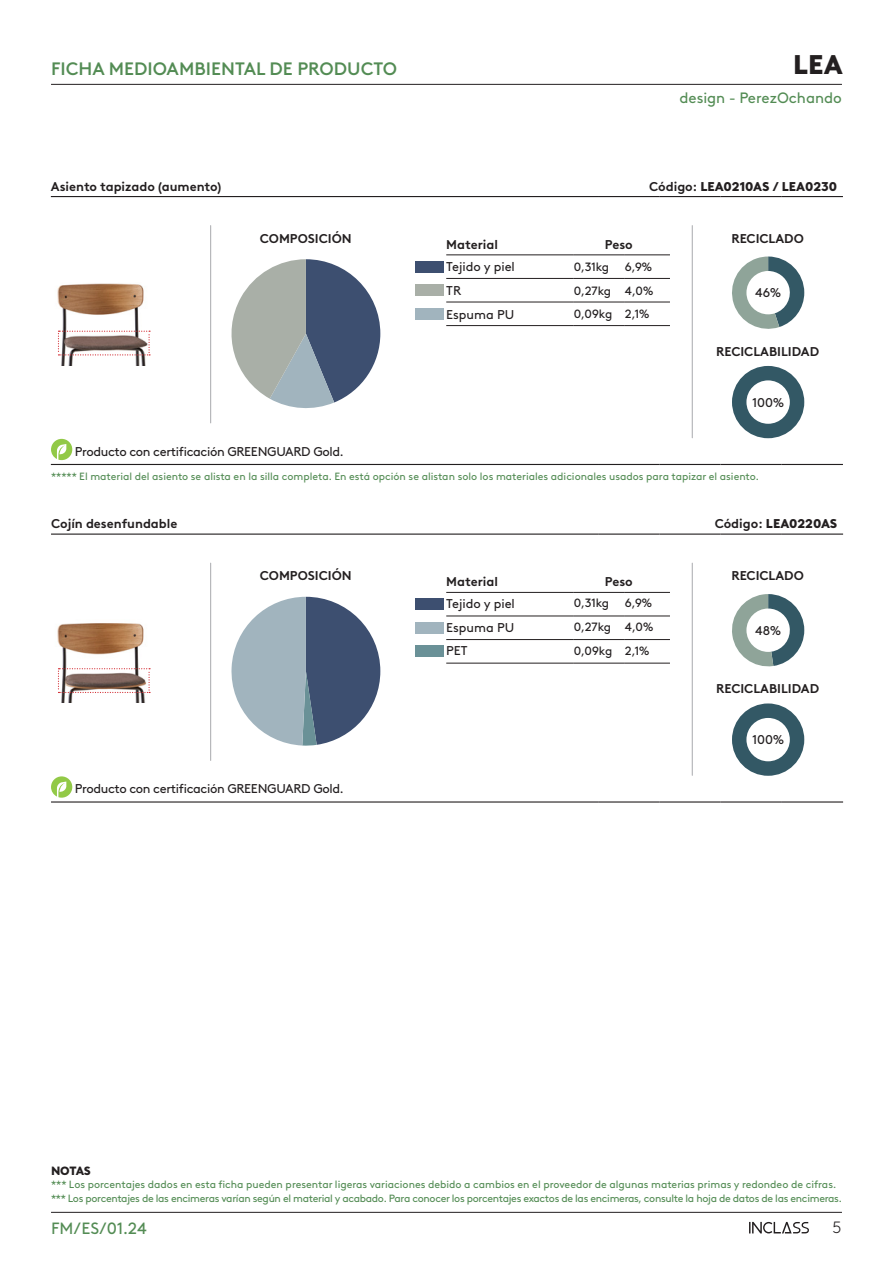
<style>
.page{position:relative;width:893px;height:1263px;background:#fff}
.page>*{position:absolute;margin:0;border:0;box-sizing:border-box;transform-origin:0 0}
.t1{font:900 27px "Brown LL";color:#231f20}
.t2{font:500 18px "Brown LL";color:#538c54}
.t3{font:16.35px "Brown LL";color:#538c54}
.t4{font:300 16.35px "Brown LL";color:#231f20}
.t5{font:15px "Brown LL";color:#538c54}
.Texto_continuo{font:12.75px "Brown LL";letter-spacing:-.025em;color:#231f20}
.Subtitulos{font:700 12.75px "Brown LL";color:#231f20}
.Titulares{font:700 12.75px "Brown LL";color:#231f20}
.Titulares-2{font:900 12.75px "Brown LL";color:#231f20}
.Texto_continuo-2{font:12.75px "Brown LL";color:#231f20}
.Encabezado{font:700 12.75px "Brown LL";color:#231f20}
.Texto_continuo-3{font:12px "Brown LL";color:#231f20}
.Titulos{font:900 12px "Brown LL";letter-spacing:-.03em;color:#231f20}
.Texto_continuo-4{font:10.5px "Brown LL";color:#538c54}
.Texto_continuo-5{font:10.5px "Brown LL";letter-spacing:-.03em;color:#538c54}
.s1{font-weight:700}
</style>
<div class="page">
<hr style="left:51px;top:1212px;width:791px;height:1px;background:#231f20">
<svg style="left:749px;top:1222px;width:60px;height:11px"></svg>
<hr style="left:51px;top:84px;width:791px;height:1px;background:#231f20">
<hr style="left:51px;top:533px;width:547px;height:2px;background:#231f20">
<hr style="left:598px;top:533px;width:61px;height:2px;background:#231f20">
<hr style="left:659px;top:533px;width:62px;height:2px;background:#231f20">
<hr style="left:721px;top:533px;width:61px;height:2px;background:#231f20">
<hr style="left:782px;top:533px;width:61px;height:2px;background:#231f20">
<hr style="left:51px;top:801px;width:547px;height:1px;background:#231f20">
<hr style="left:598px;top:801px;width:61px;height:1px;background:#231f20">
<hr style="left:659px;top:801px;width:62px;height:1px;background:#231f20">
<hr style="left:721px;top:801px;width:61px;height:1px;background:#231f20">
<hr style="left:782px;top:801px;width:61px;height:1px;background:#231f20">
<hr style="left:51px;top:196px;width:547px;height:1px;background:#231f20">
<hr style="left:598px;top:196px;width:61px;height:1px;background:#231f20">
<hr style="left:659px;top:196px;width:61px;height:1px;background:#231f20">
<hr style="left:720px;top:196px;width:62px;height:1px;background:#231f20">
<hr style="left:782px;top:196px;width:61px;height:1px;background:#231f20">
<hr style="left:51px;top:464px;width:547px;height:1px;background:#231f20">
<hr style="left:598px;top:464px;width:61px;height:1px;background:#231f20">
<hr style="left:659px;top:464px;width:61px;height:1px;background:#231f20">
<hr style="left:720px;top:464px;width:62px;height:1px;background:#231f20">
<hr style="left:782px;top:464px;width:61px;height:1px;background:#231f20">
<hr style="left:692px;top:226px;width:1px;height:212px;background:#a8a9ad">
<hr style="left:692px;top:563px;width:1px;height:212px;background:#a8a9ad">
<hr style="left:210px;top:226px;width:1px;height:197px;background:#a8a9ad">
<hr style="left:210px;top:563px;width:1px;height:197px;background:#a8a9ad">
<svg style="left:51px;top:439px;width:21px;height:21px"></svg>
<svg style="left:51px;top:776px;width:21px;height:22px"></svg>
<hr style="left:446px;top:254px;width:128px;height:1px;background:#231f20">
<hr style="left:574px;top:254px;width:51px;height:1px;background:#231f20">
<hr style="left:625px;top:254px;width:45px;height:1px;background:#231f20">
<hr style="left:446px;top:278px;width:128px;height:1px;background:#231f20">
<hr style="left:574px;top:278px;width:51px;height:1px;background:#231f20">
<hr style="left:625px;top:278px;width:45px;height:1px;background:#231f20">
<hr style="left:446px;top:302px;width:128px;height:1px;background:#231f20">
<hr style="left:574px;top:302px;width:51px;height:1px;background:#231f20">
<hr style="left:625px;top:302px;width:45px;height:1px;background:#231f20">
<hr style="left:446px;top:325px;width:128px;height:1px;background:#231f20">
<hr style="left:574px;top:325px;width:51px;height:1px;background:#231f20">
<hr style="left:625px;top:325px;width:45px;height:1px;background:#231f20">
<div style="left:415px;top:261px;width:28px;height:11px;background:#3d4f70"></div>
<div style="left:415px;top:284px;width:28px;height:12px;background:#a9afa7"></div>
<div style="left:415px;top:308px;width:28px;height:12px;background:#a1b4be"></div>
<hr style="left:446px;top:592px;width:128px;height:1px;background:#231f20">
<hr style="left:574px;top:592px;width:51px;height:1px;background:#231f20">
<hr style="left:625px;top:592px;width:45px;height:1px;background:#231f20">
<hr style="left:446px;top:616px;width:128px;height:1px;background:#231f20">
<hr style="left:574px;top:616px;width:51px;height:1px;background:#231f20">
<hr style="left:625px;top:616px;width:45px;height:1px;background:#231f20">
<hr style="left:446px;top:639px;width:128px;height:1px;background:#231f20">
<hr style="left:574px;top:639px;width:51px;height:1px;background:#231f20">
<hr style="left:625px;top:639px;width:45px;height:1px;background:#231f20">
<hr style="left:446px;top:663px;width:128px;height:1px;background:#231f20">
<hr style="left:574px;top:663px;width:51px;height:1px;background:#231f20">
<hr style="left:625px;top:663px;width:45px;height:1px;background:#231f20">
<div style="left:415px;top:598px;width:28px;height:12px;background:#3d4f70"></div>
<div style="left:415px;top:622px;width:28px;height:11px;background:#a1b4be"></div>
<div style="left:415px;top:645px;width:28px;height:12px;background:#6a9197"></div>
<img style="left:57px;top:283px;width:94px;height:82px">
<svg style="left:58px;top:331px;width:92px;height:24px"></svg>
<img style="left:57px;top:623px;width:94px;height:80px">
<svg style="left:58px;top:668px;width:92px;height:25px"></svg>
<svg style="left:231px;top:597px;width:149px;height:149px"></svg>
<svg style="left:231px;top:259px;width:149px;height:149px"></svg>
<svg style="left:732px;top:703px;width:72px;height:73px"></svg>
<svg style="left:732px;top:366px;width:72px;height:72px"></svg>
<svg style="left:732px;top:594px;width:72px;height:73px"></svg>
<svg style="left:732px;top:257px;width:72px;height:72px"></svg>
<h2 class="t2" style="left:51px;top:55px;width:347px">FICHA MEDIOAMBIENTAL DE PRODUCTO</h2>
<h1 class="t1" style="left:793px;top:44px;width:51px">LEA</h1>
<h3 class="t5" style="left:679px;top:86px;width:164px">design - PerezOchando</h3>
<p class="Titulares" style="left:51px;top:177px;width:172px">Asiento tapizado (aumento)</p>
<p class="Titulares-2" style="left:649px;top:176px;width:190px"><span class="s1">Código:</span> LEA0210AS / LEA0230</p>
<p class="Subtitulos" style="left:260px;top:229px;width:93px">COMPOSICIÓN</p>
<p class="Texto_continuo" style="left:75px;top:442px;width:270px">Producto con certificación GREENGUARD Gold.</p>
<p class="Encabezado" style="left:446px;top:235px;width:53px">Material</p>
<p class="Encabezado" style="left:605px;top:235px;width:29px">Peso</p>
<p class="Texto_continuo-2" style="left:446px;top:257px;width:70px">Tejido y piel</p>
<p class="Texto_continuo-3" style="left:574px;top:258px;width:37px">0,31kg</p>
<p class="Texto_continuo-3" style="left:625px;top:258px;width:29px">6,9%</p>
<p class="Texto_continuo" style="left:446px;top:281px;width:16px">TR</p>
<p class="Texto_continuo-3" style="left:574px;top:282px;width:39px">0,27kg</p>
<p class="Texto_continuo-3" style="left:625px;top:282px;width:30px">4,0%</p>
<p class="Texto_continuo-2" style="left:446px;top:305px;width:70px">Espuma PU</p>
<p class="Texto_continuo-3" style="left:574px;top:305px;width:40px">0,09kg</p>
<p class="Texto_continuo-3" style="left:625px;top:305px;width:26px">2,1%</p>
<p class="Subtitulos" style="left:731px;top:229px;width:74px">RECICLADO</p>
<p class="Texto_continuo" style="left:755px;top:283px;width:27px">46%</p>
<p class="Subtitulos" style="left:716px;top:341px;width:105px">RECICLABILIDAD</p>
<p class="Texto_continuo" style="left:752px;top:393px;width:33px">100%</p>
<p class="Texto_continuo-4" style="left:51px;top:469px;width:710px">***** El material del asiento se alista en la silla completa. En está opción se alistan solo los materiales adicionales usados para tapizar el asiento.</p>
<p class="Titulares" style="left:51px;top:514px;width:128px">Cojín desenfundable</p>
<p class="Titulares-2" style="left:715px;top:514px;width:124px"><span class="s1">Código:</span> LEA0220AS</p>
<p class="Subtitulos" style="left:260px;top:566px;width:93px">COMPOSICIÓN</p>
<p class="Texto_continuo" style="left:75px;top:779px;width:270px">Producto con certificación GREENGUARD Gold.</p>
<p class="Encabezado" style="left:446px;top:572px;width:53px">Material</p>
<p class="Encabezado" style="left:605px;top:572px;width:29px">Peso</p>
<p class="Texto_continuo-2" style="left:446px;top:594px;width:70px">Tejido y piel</p>
<p class="Texto_continuo-3" style="left:574px;top:594px;width:37px">0,31kg</p>
<p class="Texto_continuo-3" style="left:625px;top:594px;width:29px">6,9%</p>
<p class="Texto_continuo-2" style="left:446px;top:618px;width:70px">Espuma PU</p>
<p class="Texto_continuo-3" style="left:574px;top:618px;width:39px">0,27kg</p>
<p class="Texto_continuo-3" style="left:625px;top:618px;width:30px">4,0%</p>
<p class="Texto_continuo" style="left:446px;top:641px;width:23px">PET</p>
<p class="Texto_continuo-3" style="left:574px;top:641px;width:40px">0,09kg</p>
<p class="Texto_continuo-3" style="left:625px;top:641px;width:26px">2,1%</p>
<p class="Subtitulos" style="left:731px;top:566px;width:74px">RECICLADO</p>
<p class="Texto_continuo" style="left:755px;top:621px;width:27px">48%</p>
<p class="Subtitulos" style="left:716px;top:679px;width:105px">RECICLABILIDAD</p>
<p class="Texto_continuo" style="left:752px;top:730px;width:33px">100%</p>
<p class="Titulos" style="left:51px;top:1161px;width:41px">NOTAS</p>
<p class="Texto_continuo-4" style="left:51px;top:1177px;width:787px">*** Los porcentajes dados en esta ficha pueden presentar ligeras variaciones debido a cambios en el proveedor de algunas materias primas y redondeo de cifras.</p>
<p class="Texto_continuo-5" style="left:51px;top:1190px;width:792px">*** Los porcentajes de las encimeras varían según el material y acabado. Para conocer los porcentajes exactos de las encimeras, consulte la hoja de datos de las encimeras.</p>
<h3 class="t3" style="left:51px;top:1216px;width:98px">FM/ES/01.24</h3>
<h3 class="t4" style="left:832px;top:1216px;width:10px">5</h3>
</div>
